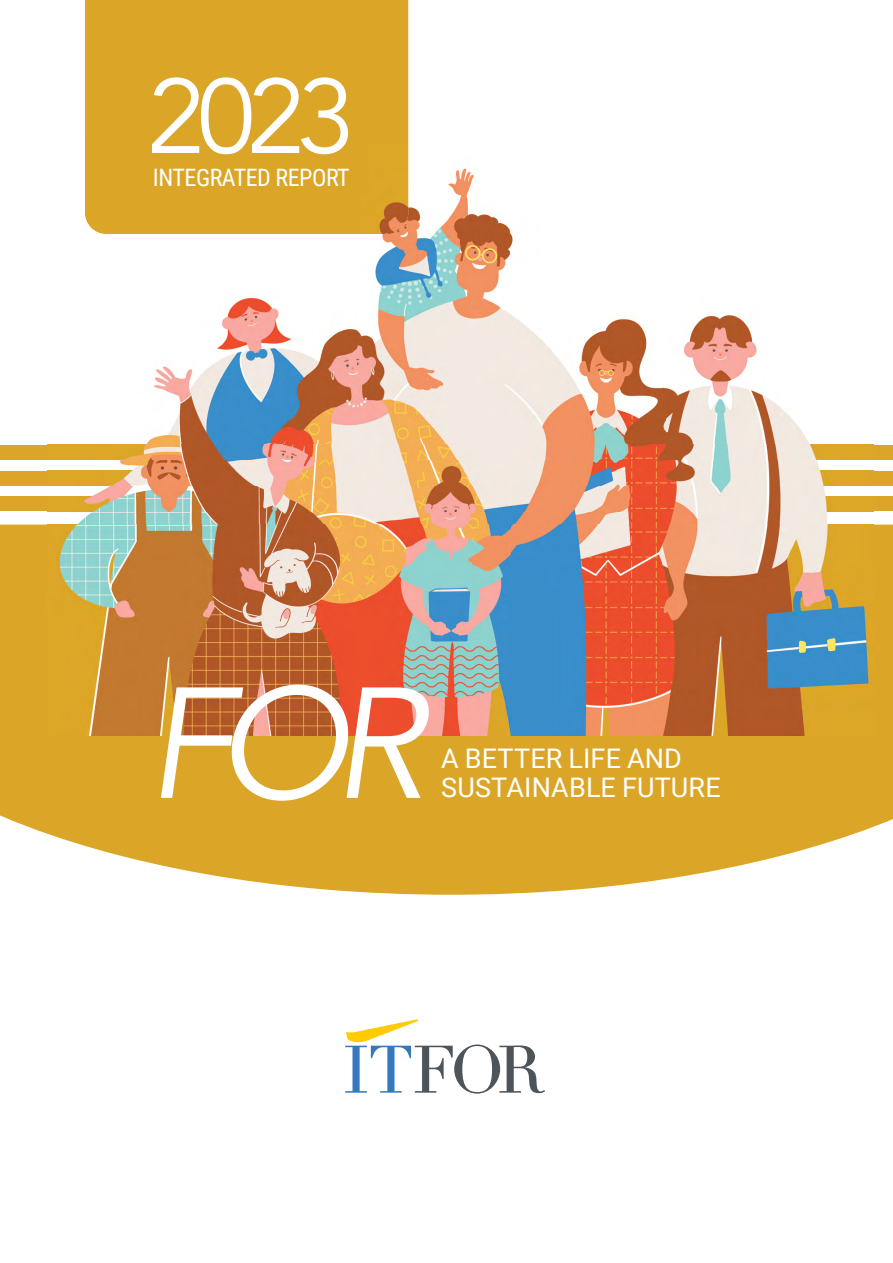
<style>
.page{position:relative;width:893px;height:1263px;background:#fff}
.page>*{position:absolute;margin:0;border:0;box-sizing:border-box;transform-origin:0 0}
.t1{font:500 267.6px "Helvetica Neue";color:#fff}
.t2{font:italic 156px "Avenir";color:#fff}
.t3{font:105px "Avenir";color:#fff}
.t4{font:98.1px "Helvetica Neue";color:#fff}
.t5{font:27px/28px "Roboto";letter-spacing:.005em;color:#fff}
.t6{font:24px "Roboto Condensed";letter-spacing:-.02em;color:#fff}
.t7{font:17.25px "Koz Go Pr 6 N";color:#fff}
</style>
<div class="page">
<div style="left:85px;top:0;width:323px;height:141px;background:#dba628"></div>
<svg style="left:345px;top:1019px;width:200px;height:74px"></svg>
<svg style="left:0;top:525px;width:893px;height:370px;background:#dfb246"></svg>
<div style="left:0;top:497px;width:893px;height:14px;background:#dba628"></div>
<div style="left:0;top:471px;width:893px;height:14px;background:#dba628"></div>
<div style="left:0;top:445px;width:893px;height:14px;background:#dba628"></div>
<img style="left:357px;top:141px;width:517px;height:304px">
<img style="left:98px;top:298px;width:259px;height:147px">
<div style="left:85px;top:141px;width:323px;height:93px;background:#dba627"></div>
<img style="left:47px;top:445px;width:827px;height:290px">
<img style="left:47px;top:497px;width:827px;height:14px">
<img style="left:47px;top:471px;width:827px;height:14px">
<div style="left:123px;top:72px;width:246px;height:124px;background:#dba628"></div>
<h3 class="t3" style="left:147px;top:54px;width:210px">2023</h3>
<p class="t6" style="left:153px;top:161px;width:198px">INTEGRATED REPORT</p>
<h3 class="t4" style="left:138px;top:49px;width:220px">2023</h3>
<p class="t7" style="left:139px;top:166px;width:214px">アイティフォー統合レポート</p>
<h1 class="t1" style="left:45px;top:517px;width:552px">FOR</h1>
<h2 class="t2" style="left:146px;top:651px;width:280px">FOR</h2>
<p class="t5" style="left:441px;top:744px;width:281px">A BETTER LIFE AND<br>SUSTAINABLE FUTURE</p>
</div>
